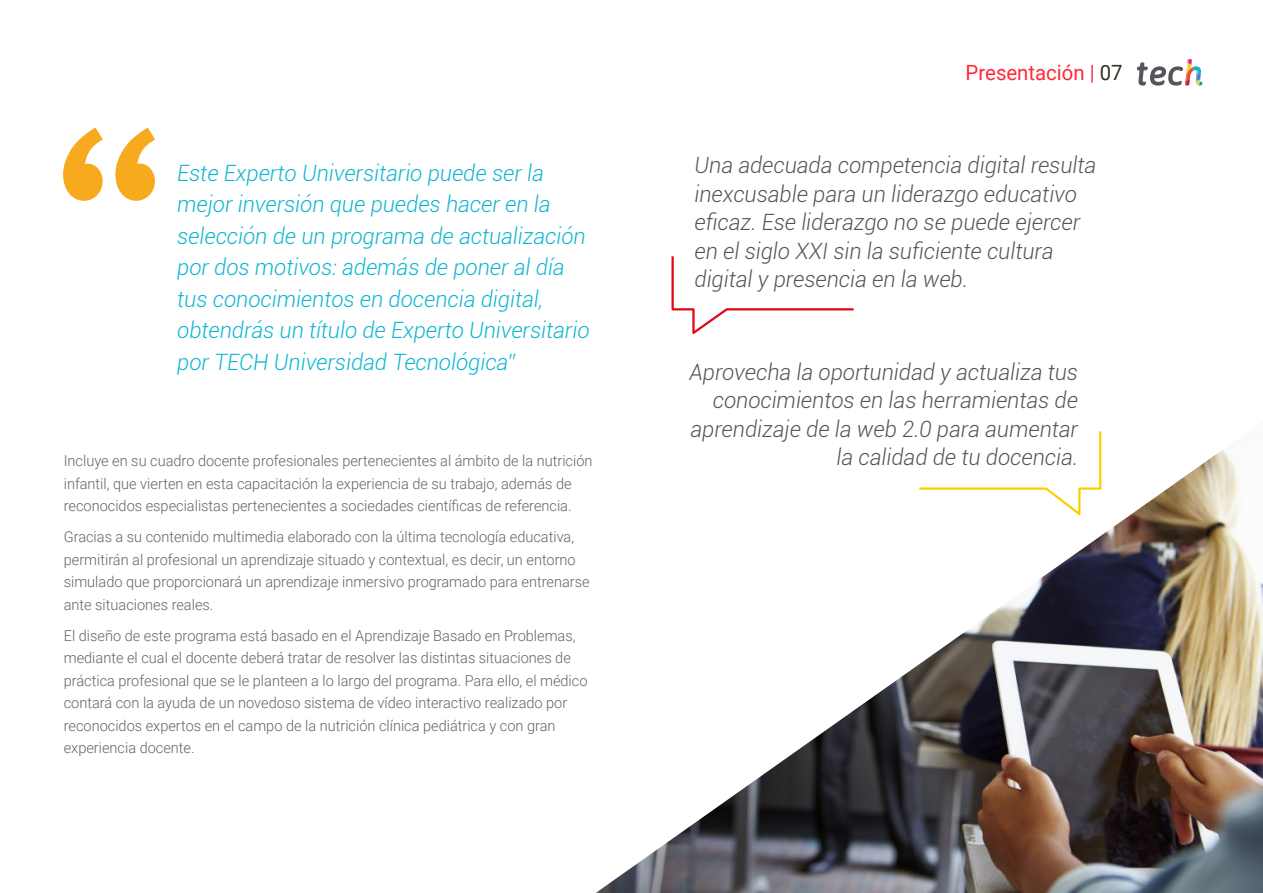
<style>
.page{position:relative;width:1263px;height:893px;background:#fff}
.page>*{position:absolute;margin:0;border:0;box-sizing:border-box;transform-origin:0 0}
.t1{font:italic 300 22.5px/28.5px "Roboto";color:#52555b;text-align:right}
.t2{font:italic 300 22.5px/31.5px "Roboto";color:#0fb6cf}
.t3{font:21px "Roboto";color:#ff293a}
.t4{font:300 15px/22.5px "Roboto";color:#61646a}
.s1{color:#fc2a3b}
.s2{color:#312e20}
</style>
<div class="page">
<svg style="left:63px;top:128px;width:92px;height:73px"></svg>
<img style="left:596px;top:431px;width:667px;height:462px">
<svg style="left:671px;top:256px;width:183px;height:78px"></svg>
<svg style="left:1137px;top:59px;width:65px;height:27px"></svg>
<p class="t2" style="left:177px;top:156px;width:414px">Este Experto Universitario puede ser la mejor inversión que puedes hacer en la selección de un programa de actualización por dos motivos: además de poner al día tus conocimientos en docencia digital, obtendrás un título de Experto Universitario por TECH Universidad Tecnológica”</p>
<p class="t4" style="left:64px;top:449px;width:530px">Incluye en su cuadro docente profesionales pertenecientes al ámbito de la nutrición infantil, que vierten en esta capacitación la experiencia de su trabajo, además de reconocidos especialistas pertenecientes a sociedades científicas de referencia.</p>
<p class="t4" style="left:64px;top:525px;width:527px">Gracias a su contenido multimedia elaborado con la última tecnología educativa, permitirán al profesional un aprendizaje situado y contextual, es decir, un entorno simulado que proporcionará un aprendizaje inmersivo programado para entrenarse ante situaciones reales.</p>
<p class="t4" style="left:64px;top:624px;width:525px">El diseño de este programa está basado en el Aprendizaje Basado en Problemas, mediante el cual el docente deberá tratar de resolver las distintas situaciones de práctica profesional que se le planteen a lo largo del programa. Para ello, el médico contará con la ayuda de un novedoso sistema de vídeo interactivo realizado por reconocidos expertos en el campo de la nutrición clínica pediátrica y con gran experiencia docente.</p>
<h2 class="t3" style="left:966px;top:57px;width:159px">Presentac<span class="s1">ión |</span> <span class="s2">07</span></h2>
<h1 class="t1" style="left:694px;top:150px;width:403px;text-align:left">Una adecuada competencia digital resulta inexcusable para un liderazgo educativo eficaz. Ese liderazgo no se puede ejercer en el siglo XXI sin la suficiente cultura digital y presencia en la web.</h1>
<h1 class="t1" style="left:689px;top:357px;width:390px">Aprovecha la oportunidad y actualiza tus conocimientos en las herramientas de aprendizaje de la web 2.0 para aumentar la calidad de tu docencia.</h1>
</div>
